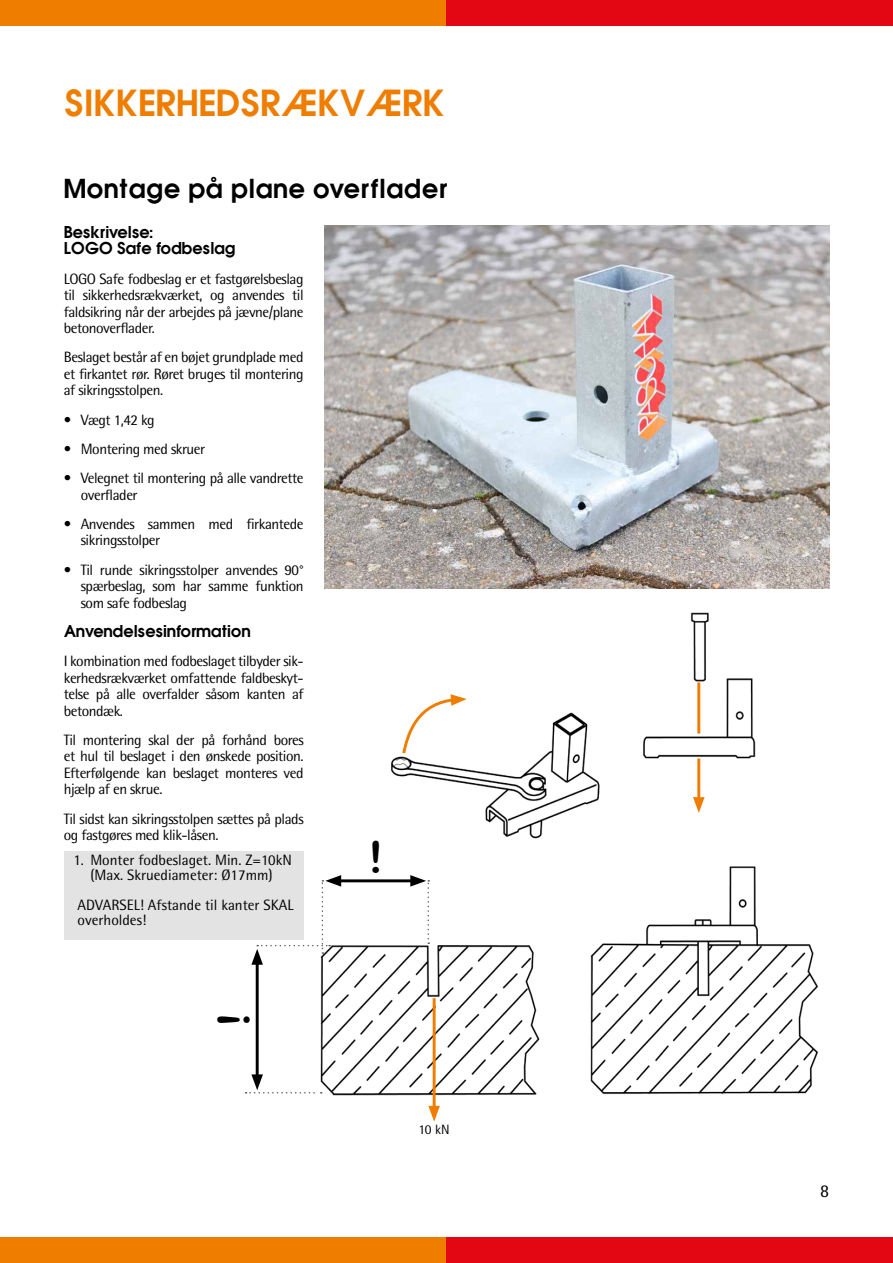
<style>
.page{position:relative;width:893px;height:1263px;background:#fff}
.page>*{position:absolute;margin:0;border:0;box-sizing:border-box;transform-origin:0 0}
.t1{font:44.1px "Arial Rounded MT Bold";color:#000}
.t2{font:43.95px "Arial Rounded MT Bold";color:#000}
.t3{font:33px "Avant Garde Demi";color:#ef7d00}
.t4{font:24px "Avant Garde Demi";color:#000}
.t5{font:18px "Agfa Rotis Semisans";color:#000}
.t6{font:15px/16.5px "Agfa Rotis Semisans";letter-spacing:-.03em;color:#000;text-align:justify}
.t7{font:15px/15px "Agfa Rotis Semisans";color:#000;text-align:center}
.t8{font:15px/16.5px "Avant Garde Demi";letter-spacing:-.03em;color:#000}
.t9{font:13.5px "Agfa Rotis Semisans";color:#000}
</style>
<div class="page">
<div style="left:0;top:0;width:446px;height:26px;background:#ef7d00"></div>
<div style="left:446px;top:0;width:447px;height:26px;background:#e30613"></div>
<div style="left:0;top:1237px;width:446px;height:26px;background:#ef7d00"></div>
<div style="left:446px;top:1237px;width:447px;height:26px;background:#e30613"></div>
<div style="left:64px;top:851px;width:240px;height:89px;background:#e3e3e3"></div>
<img style="left:305px;top:612px;width:513px;height:494px">
<hr style="left:433px;top:998px;width:3px;height:113px;background:#ef7d00">
<svg style="left:428px;top:1106px;width:12px;height:16px"></svg>
<svg style="left:410px;top:875px;width:19px;height:69px"></svg>
<hr style="left:256px;top:959px;width:3px;height:121px;background:#000">
<svg style="left:246px;top:1074px;width:76px;height:19px"></svg>
<svg style="left:251px;top:875px;width:90px;height:90px"></svg>
<img style="left:325px;top:226px;width:504px;height:362px">
<h3 class="t3" style="left:64px;top:80px;width:382px">SIKKERHEDSRÆKVÆRK</h3>
<h3 class="t4" style="left:64px;top:172px;width:386px">Montage på plane overflader</h3>
<p class="t8" style="left:64px;top:224px;width:173px">Beskrivelse:<br>LOGO Safe fodbeslag</p>
<p class="t6" style="left:64px;top:270px;width:241px">LOGO Safe fodbeslag er et fastgørelsbeslag til sikkerhedsrækværket, og anvendes til faldsikring når der arbejdes på jævne/plane betonoverflader.</p>
<p class="t6" style="left:64px;top:349px;width:241px">Beslaget består af en bøjet grundplade med et firkantet rør. Røret bruges til montering af sikringsstolpen.</p>
<p class="t6" style="left:64px;top:411px;width:93px">• Vægt 1,42 kg</p>
<p class="t6" style="left:64px;top:440px;width:143px">• Montering med skruer</p>
<p class="t6" style="left:81px;top:470px;width:224px;text-indent:-17px">• Velegnet til montering på alle vandrette overflader</p>
<p class="t6" style="left:81px;top:515px;width:224px;text-indent:-17px">• Anvendes sammen med firkantede sikringsstolper</p>
<p class="t6" style="left:81px;top:561px;width:224px;text-indent:-17px">• Til runde sikringsstolper anvendes 90° spærbeslag, som har samme funktion som safe fodbeslag</p>
<p class="t8" style="left:64px;top:623px;width:188px">Anvendelsesinformation</p>
<p class="t6" style="left:64px;top:653px;width:241px">I kombination med fodbeslaget tilbyder sik&shy;kerhedsrækværket omfattende faldbeskyt&shy;telse på alle overfalder såsom kanten af betondæk.</p>
<p class="t6" style="left:64px;top:731px;width:241px">Til montering skal der på forhånd bores et hul til beslaget i den ønskede position.<br>Efterfølgende kan beslaget monteres ved hjælp af en skrue.</p>
<p class="t6" style="left:64px;top:810px;width:241px">Til sidst kan sikringsstolpen sættes på plads og fastgøres med klik-låsen.</p>
<p class="t7" style="left:73px;top:852px;width:220px">1. Monter fodbeslaget. Min. Z=10kN (Max. Skruediameter: Ø17mm)</p>
<p class="t7" style="left:78px;top:897px;width:217px;text-align:left">ADVARSEL! Afstande til kanter SKAL overholdes!</p>
<h2 class="t2" style="left:368px;top:832px;width:16px">!</h2>
<h1 class="t1" style="left:208px;top:1027px;width:16px;rotate:-90deg">!</h1>
<p class="t9" style="left:418px;top:1121px;width:33px">10 kN</p>
<p class="t5" style="left:820px;top:1180px;width:11px">8</p>
</div>
